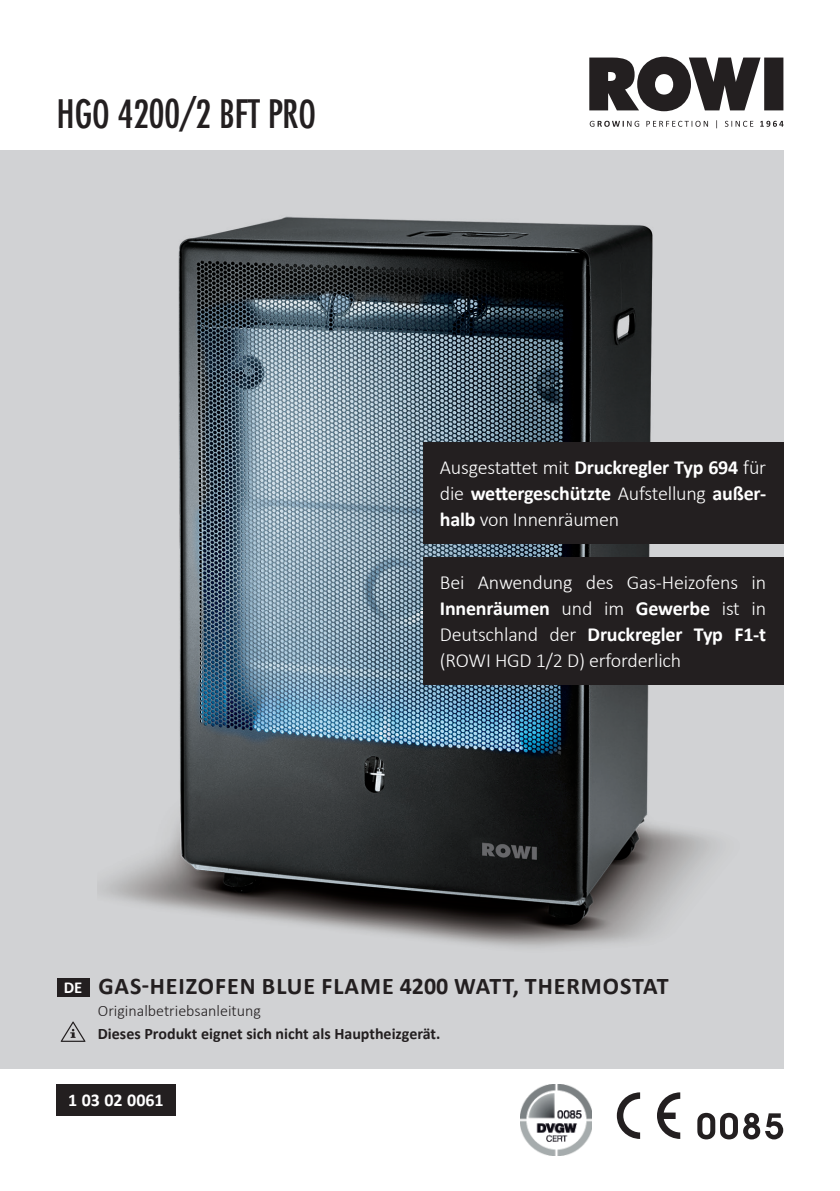
<style>
.page{position:relative;width:840px;height:1191px;background:#fff}
.page>*{position:absolute;margin:0;border:0;box-sizing:border-box;transform-origin:0 0}
.t1{font:condensed 38px "Futura";color:#231f20}
.t2{font:700 24px "Calibri";letter-spacing:.04em;color:#231f20}
.t3{font:300 20px/26px "Calibri";letter-spacing:-.01em;color:#fff;text-align:justify}
.t4{font:700 18px "Calibri";color:#fff}
.t5{font:700 16.6px "Calibri";color:#fff}
.t6{font:700 16px "Calibri";color:#231f20}
.t7{font:300 16px "Calibri";color:#231f20}
.s1{font-weight:700}
</style>
<div class="page">
<div style="left:0;top:150px;width:782px;height:919px;background:#d1d2d4"></div>
<div style="left:57px;top:978px;width:32px;height:18px;background:#231f20"></div>
<svg style="left:61px;top:1021px;width:24px;height:20px"></svg>
<div style="left:57px;top:1084px;width:119px;height:32px;background:#231f20"></div>
<svg style="left:589px;top:57px;width:194px;height:54px"></svg>
<svg style="left:589px;top:121px;width:50px;height:6px"></svg>
<svg style="left:646px;top:121px;width:61px;height:6px"></svg>
<svg style="left:725px;top:121px;width:28px;height:6px"></svg>
<svg style="left:760px;top:121px;width:23px;height:6px"></svg>
<img style="left:100px;top:216px;width:639px;height:732px">
<img style="left:520px;top:1084px;width:71px;height:71px">
<svg style="left:657px;top:1092px;width:23px;height:47px"></svg>
<svg style="left:616px;top:1092px;width:23px;height:47px"></svg>
<svg style="left:697px;top:1112px;width:85px;height:27px"></svg>
<div style="left:422px;top:442px;width:360px;height:101px;background:#231f20"></div>
<div style="left:422px;top:557px;width:360px;height:127px;background:#231f20"></div>
<h1 class="t1" style="left:57px;top:90px;width:261px">HGO 4200/2 BFT PRO</h1>
<p class="t3" style="left:439px;top:454px;width:327px">Ausgestattet mit <span class="s1">Druckregler Typ 694</span> für die <span class="s1">wettergeschützte</span> Aufstellung <span class="s1">außer&shy;halb</span> von Innenräumen</p>
<p class="t3" style="left:439px;top:569px;width:327px">Bei Anwendung des Gas-Heizofens in <span class="s1">Innenräumen</span> und im <span class="s1">Gewerbe</span> ist in Deutschland der <span class="s1">Druckregler Typ F1-t </span>(ROWI HGD 1/2 D) erforderlich</p>
<p class="t5" style="left:64px;top:975px;width:20px">DE</p>
<p class="t2" style="left:98px;top:969px;width:571px">GAS-HEIZOFEN BLUE FLAME 4200 WATT, THERMOSTAT</p>
<p class="t7" style="left:98px;top:1001px;width:164px">Originalbetriebsanleitung</p>
<p class="t6" style="left:98px;top:1021px;width:344px">Dieses Produkt eignet sich nicht als Hauptheizgerät.</p>
<p class="t4" style="left:68px;top:1087px;width:97px">1 03 02 0061</p>
</div>
